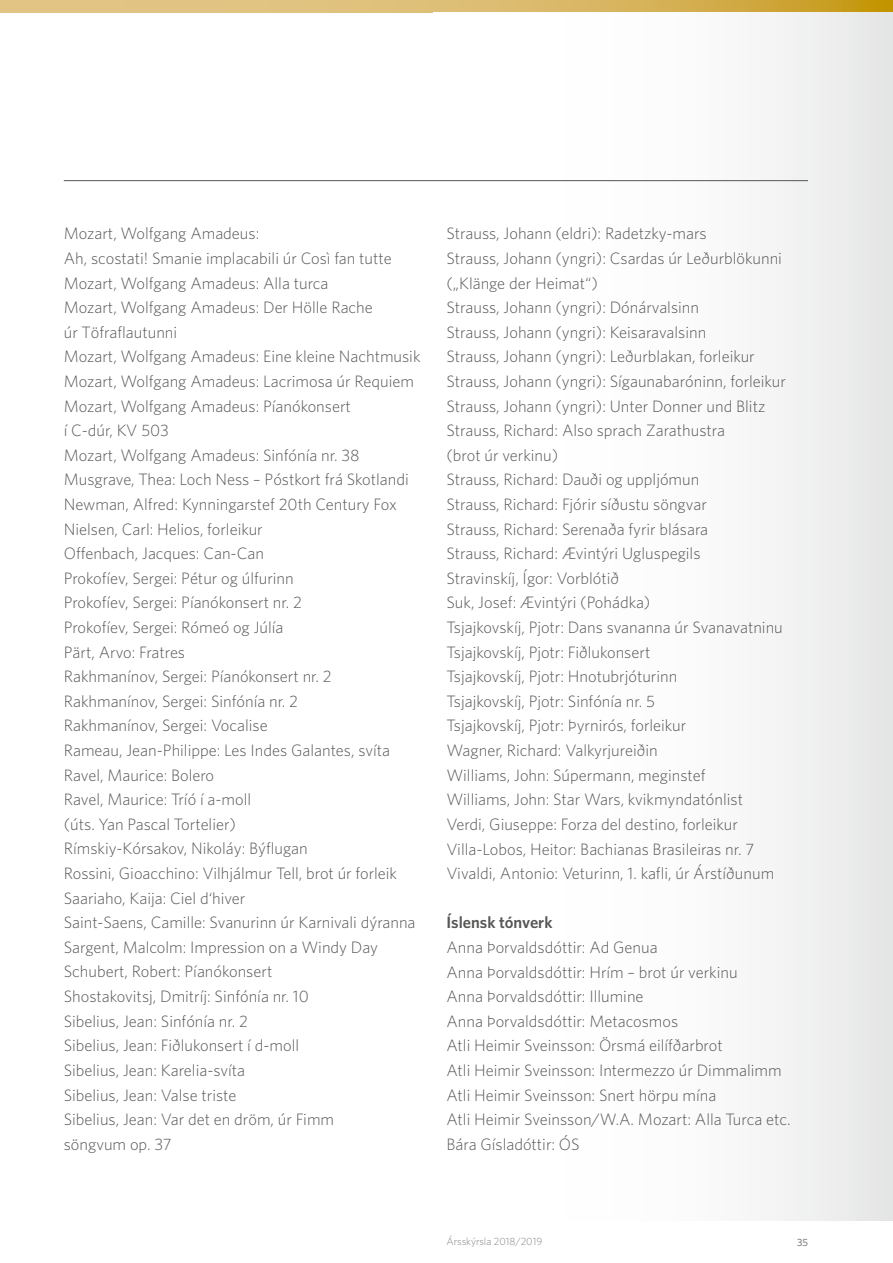
<style>
.page{position:relative;width:893px;height:1263px;background:#fff}
.page>*{position:absolute;margin:0;border:0;box-sizing:border-box;transform-origin:0 0}
.t1{font:300 16.5px/24.6px "Whitney";color:#565655}
.t2{font:600 16.5px "Whitney";color:#565655}
.t3{font:300 10.5px "Whitney";color:#838382}
.t4{font:500 10.5px "Whitney";color:#838382}
</style>
<div class="page">
<svg style="left:1px;top:0;width:892px;height:13px;background:#dbbb6d"></svg>
<svg style="left:0;top:0;width:1px;height:13px"></svg>
<div style="left:434px;top:13px;width:459px;height:1207px;background:linear-gradient(to right,#fff,#ececec)"></div>
<hr style="left:64px;top:180px;width:744px;height:1px;background:#565655">
<p class="t1" style="left:64px;top:221px;width:358px">Mozart, Wolfgang Amadeus:<br>Ah, scostati! Smanie implacabili úr Così fan tutte Mozart, Wolfgang Amadeus: Alla turca<br>Mozart, Wolfgang Amadeus: Der Hölle Rache<br>úr Töfraflautunni<br>Mozart, Wolfgang Amadeus: Eine kleine Nachtmusik Mozart, Wolfgang Amadeus: Lacrimosa úr Requiem Mozart, Wolfgang Amadeus: Píanókonsert<br>í C-dúr, KV 503<br>Mozart, Wolfgang Amadeus: Sinfónía nr. 38<br>Musgrave, Thea: Loch Ness – Póstkort frá Skotlandi Newman, Alfred: Kynningarstef 20th Century Fox Nielsen, Carl: Helios, forleikur<br>Offenbach, Jacques: Can-Can<br>Prokofíev, Sergei: Pétur og úlfurinn<br>Prokofíev, Sergei: Píanókonsert nr. 2<br>Prokofíev, Sergei: Rómeó og Júlía<br>Pärt, Arvo: Fratres<br>Rakhmanínov, Sergei: Píanókonsert nr. 2<br>Rakhmanínov, Sergei: Sinfónía nr. 2<br>Rakhmanínov, Sergei: Vocalise<br>Rameau, Jean-Philippe: Les Indes Galantes, svíta Ravel, Maurice: Bolero<br>Ravel, Maurice: Tríó í a-moll<br>(úts. Yan Pascal Tortelier)<br>Rímskiy-Kórsakov, Nikoláy: Býflugan<br>Rossini, Gioacchino: Vilhjálmur Tell, brot úr forleik Saariaho, Kaija: Ciel d‘hiver<br>Saint-Saens, Camille: Svanurinn úr Karnivali dýranna Sargent, Malcolm: Impression on a Windy Day Schubert, Robert: Píanókonsert<br>Shostakovitsj, Dmitríj: Sinfónía nr. 10<br>Sibelius, Jean: Sinfónía nr. 2<br>Sibelius, Jean: Fiðlukonsert í d-moll<br>Sibelius, Jean: Karelia-svíta<br>Sibelius, Jean: Valse triste<br>Sibelius, Jean: Var det en dröm, úr Fimm<br>söngvum op. 37</p>
<p class="t1" style="left:446px;top:221px;width:341px">Strauss, Johann (eldri): Radetzky-mars<br>Strauss, Johann (yngri): Csardas úr Leðurblökunni („Klänge der Heimat“)<br>Strauss, Johann (yngri): Dónárvalsinn<br>Strauss, Johann (yngri): Keisaravalsinn<br>Strauss, Johann (yngri): Leðurblakan, forleikur Strauss, Johann (yngri): Sígaunabaróninn, forleikur Strauss, Johann (yngri): Unter Donner und Blitz Strauss, Richard: Also sprach Zarathustra<br>(brot úr verkinu)<br>Strauss, Richard: Dauði og uppljómun<br>Strauss, Richard: Fjórir síðustu söngvar<br>Strauss, Richard: Serenaða fyrir blásara<br>Strauss, Richard: Ævintýri Ugluspegils<br>Stravinskíj, Ígor: Vorblótið<br>Suk, Josef: Ævintýri (Pohádka)<br>Tsjajkovskíj, Pjotr: Dans svananna úr Svanavatninu Tsjajkovskíj, Pjotr: Fiðlukonsert<br>Tsjajkovskíj, Pjotr: Hnotubrjóturinn<br>Tsjajkovskíj, Pjotr: Sinfónía nr. 5<br>Tsjajkovskíj, Pjotr: Þyrnirós, forleikur<br>Wagner, Richard: Valkyrjureiðin<br>Williams, John: Súpermann, meginstef<br>Williams, John: Star Wars, kvikmyndatónlist Verdi, Giuseppe: Forza del destino, forleikur Villa-Lobos, Heitor: Bachianas Brasileiras nr. 7<br>Vivaldi, Antonio: Veturinn, 1. kafli, úr Árstíðunum</p>
<p class="t2" style="left:446px;top:912px;width:107px">Íslensk tónverk</p>
<p class="t1" style="left:446px;top:935px;width:345px">Anna Þorvaldsdóttir: Ad Genua<br>Anna Þorvaldsdóttir: Hrím – brot úr verkinu<br>Anna Þorvaldsdóttir: Illumine<br>Anna Þorvaldsdóttir: Metacosmos<br>Atli Heimir Sveinsson: Örsmá eilífðarbrot<br>Atli Heimir Sveinsson: Intermezzo úr Dimmalimm Atli Heimir Sveinsson: Snert hörpu mína<br>Atli Heimir Sveinsson/W.A. Mozart: Alla Turca etc.<br>Bára Gísladóttir: ÓS</p>
<p class="t3" style="left:446px;top:1236px;width:97px">Ársskýrsla 2018/2019</p>
<p class="t4" style="left:797px;top:1235px;width:12px">35</p>
</div>
